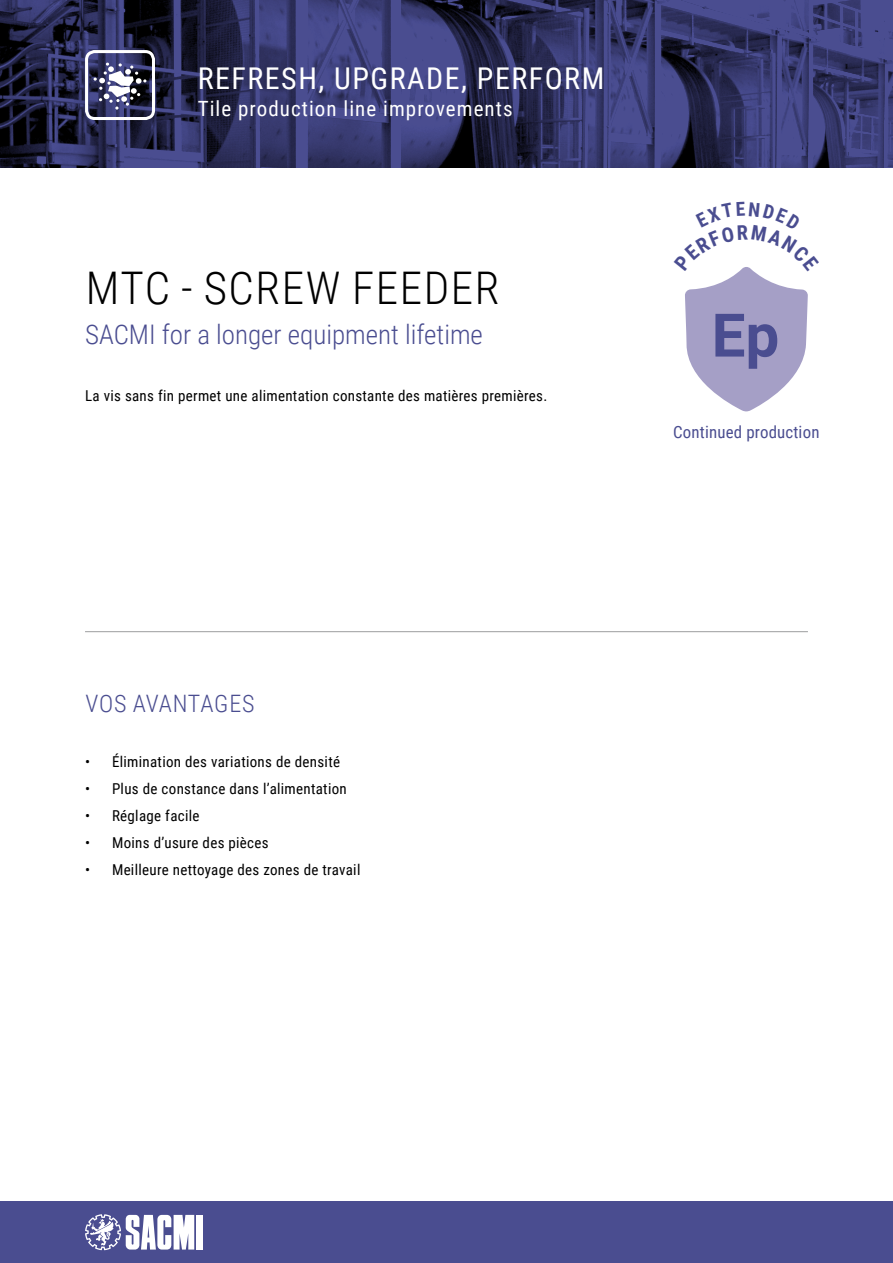
<style>
.page{position:relative;width:893px;height:1263px;background:#fff}
.page>*{position:absolute;margin:0;border:0;box-sizing:border-box;transform-origin:0 0}
.t1{font:300 45px "Roboto Condensed";letter-spacing:.035em;color:#000}
.t2{font:30px "Roboto Condensed";letter-spacing:.05em;color:#fff}
.t3{font:300 27px "Roboto Condensed";color:#4a4d90}
.t4{font:300 24px "Roboto Condensed";letter-spacing:.03em;color:#4a4d90}
.t5{font:21px "Roboto Condensed";letter-spacing:.05em;color:#fff}
.t6{font:16.8px "Roboto Condensed";letter-spacing:.01em;color:#4a4d90}
.t7{font:15px "Roboto Condensed";letter-spacing:.02em;color:#000}
</style>
<div class="page">
<img style="left:0;top:0;width:893px;height:168px">
<hr style="left:85px;top:631px;width:723px;height:1px;background:#9c9d9f">
<div style="left:0;top:1201px;width:893px;height:62px;background:#4a4d90"></div>
<div style="left:196px;top:1215px;width:6px;height:34px;background:#fff"></div>
<svg style="left:85px;top:1214px;width:109px;height:36px"></svg>
<div style="left:85px;top:50px;width:70px;height:70px;border:3px solid #fff;border-radius:8px"></div>
<svg style="left:94px;top:63px;width:52px;height:47px"></svg>
<svg style="left:685px;top:267px;width:123px;height:144px"></svg>
<h2 class="t2" style="left:198px;top:58px;width:408px">REFRESH, UPGRADE, PERFORM</h2>
<h3 class="t5" style="left:198px;top:94px;width:316px">Tile production line improvements</h3>
<h1 class="t1" style="left:86px;top:256px;width:415px">MTC - SCREW FEEDER</h1>
<h3 class="t3" style="left:85px;top:316px;width:399px">SACMI for a longer equipment lifetime</h3>
<p class="t7" style="left:85px;top:385px;width:464px">La vis sans fin permet une alimentation constante des matières premières.</p>
<p class="t6" style="left:673px;top:420px;width:148px">Continued production</p>
<h3 class="t4" style="left:85px;top:687px;width:171px">VOS AVANTAGES</h3>
<p class="t7" style="left:85px;top:751px;width:257px">• Élimination des variations de densité</p>
<p class="t7" style="left:85px;top:778px;width:263px">• Plus de constance dans l’alimentation</p>
<p class="t7" style="left:85px;top:805px;width:116px">• Réglage facile</p>
<p class="t7" style="left:85px;top:832px;width:185px">• Moins d’usure des pièces</p>
<p class="t7" style="left:85px;top:859px;width:277px">• Meilleure nettoyage des zones de travail</p>
</div>
